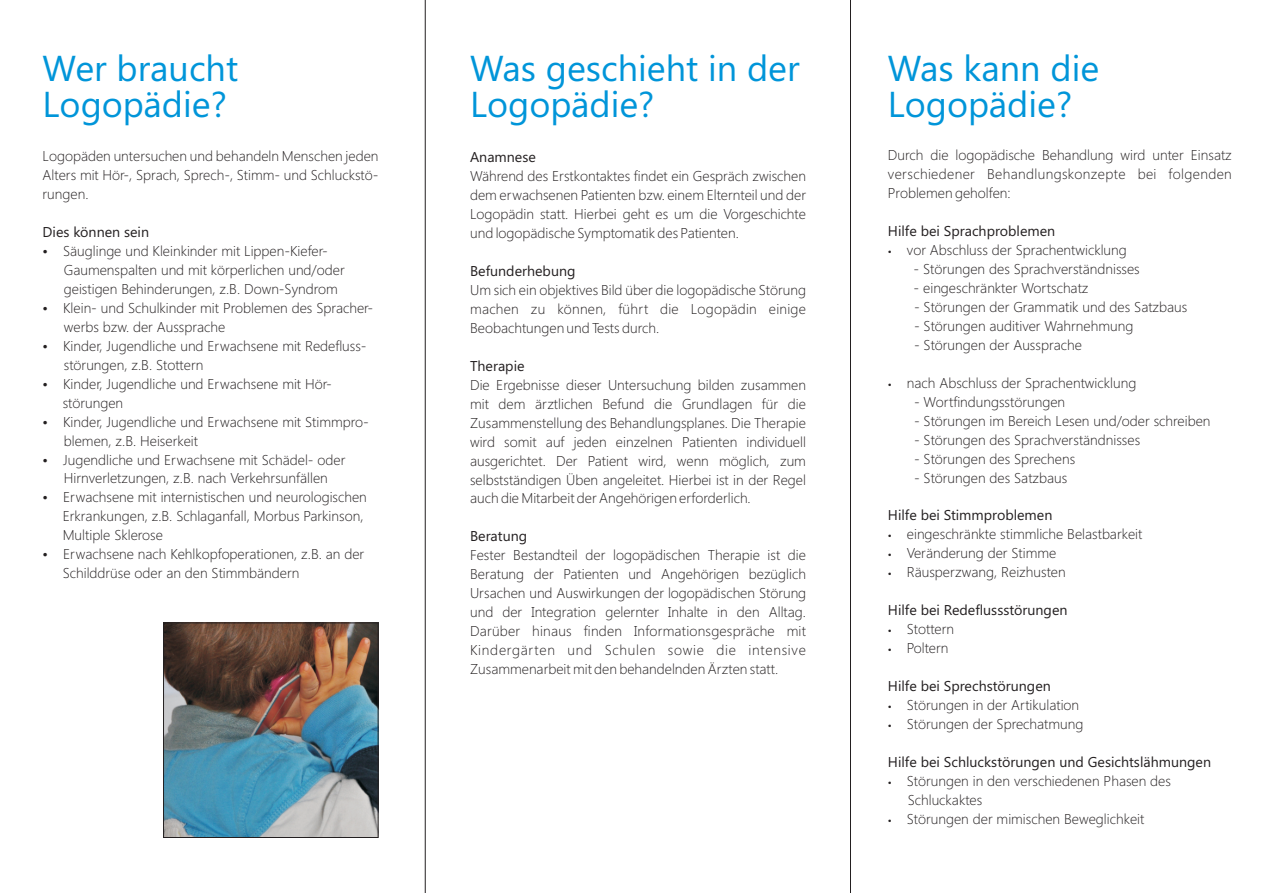
<style>
.page{position:relative;width:1263px;height:893px;background:#fff}
.page>*{position:absolute;margin:0;border:0;box-sizing:border-box;transform-origin:0 0}
.t1{font:36px/35.8px "Segoe UI";color:#0095d9}
.t2{font:300 14.25px/18.9px "Segoe UI";color:#231f20;text-align:justify}
.t3{font:14.25px "Segoe UI";color:#231f20}
</style>
<div class="page">
<hr style="left:425px;top:0;width:1px;height:893px;background:#231f20">
<hr style="left:850px;top:0;width:1px;height:893px;background:#231f20">
<img style="left:165px;top:624px;width:212px;height:212px">
<div style="left:163px;top:622px;width:216px;height:216px;border:1px solid #231f20"></div>
<h1 class="t1" style="left:43px;top:54px;width:197px">Wer braucht<br>Logopädie?</h1>
<p class="t2" style="left:43px;top:148px;width:337px">Logopäden untersuchen und behandeln Menschen jeden Alters mit Hör-, Sprach, Sprech-, Stimm- und Schluckstö&shy;rungen.</p>
<p class="t3" style="left:43px;top:227px;width:108px">Dies können sein</p>
<p class="t2" style="left:63px;top:243px;width:312px;text-align:left">Säuglinge und Kleinkinder mit Lippen-Kiefer-Gaumenspalten und mit körperlichen und/oder geistigen Behinderungen, z.B. Down-Syndrom Klein- und Schulkinder mit Problemen des Spracher&shy;werbs bzw. der Aussprache<br>Kinder, Jugendliche und Erwachsene mit Redefluss&shy;störungen, z.B. Stottern<br>Kinder, Jugendliche und Erwachsene mit Hör&shy;störungen<br>Kinder, Jugendliche und Erwachsene mit Stimmpro&shy;blemen, z.B. Heiserkeit<br>Jugendliche und Erwachsene mit Schädel- oder Hirnverletzungen, z.B. nach Verkehrsunfällen Erwachsene mit internistischen und neurologischen Erkrankungen, z.B. Schlaganfall, Morbus Parkinson, Multiple Sklerose<br>Erwachsene nach Kehlkopfoperationen, z.B. an der Schilddrüse oder an den Stimmbändern</p>
<h1 class="t1" style="left:470px;top:54px;width:331px">Was geschieht in der<br>Logopädie?</h1>
<p class="t3" style="left:470px;top:152px;width:67px">Anamnese</p>
<p class="t2" style="left:470px;top:168px;width:337px">Während des Erstkontaktes findet ein Gespräch zwischen dem erwachsenen Patienten bzw. einem Elternteil und der Logopädin statt. Hierbei geht es um die Vorgeschichte und logopädische Symptomatik des Patienten.</p>
<p class="t3" style="left:470px;top:266px;width:107px">Befunderhebung</p>
<p class="t2" style="left:470px;top:282px;width:337px">Um sich ein objektives Bild über die logopädische Störung machen zu können, führt die Logopädin einige Beobachtungen und Tests durch.</p>
<p class="t3" style="left:470px;top:360px;width:56px">Therapie</p>
<p class="t2" style="left:470px;top:377px;width:337px">Die Ergebnisse dieser Untersuchung bilden zusammen mit dem ärztlichen Befund die Grundlagen für die Zusammenstellung des Behandlungsplanes. Die Therapie wird somit auf jeden einzelnen Patienten individuell ausgerichtet. Der Patient wird, wenn möglich, zum selbstständigen Üben angeleitet. Hierbei ist in der Regel auch die Mitarbeit der Angehörigen erforderlich.</p>
<p class="t3" style="left:470px;top:531px;width:59px">Beratung</p>
<p class="t2" style="left:470px;top:547px;width:338px">Fester Bestandteil der logopädischen Therapie ist die Beratung der Patienten und Angehörigen bezüglich Ursachen und Auswirkungen der logopädischen Störung und der Integration gelernter Inhalte in den Alltag.<br>Darüber hinaus finden Informationsgespräche mit Kindergärten und Schulen sowie die intensive Zusammenarbeit mit den behandelnden Ärzten statt.</p>
<h1 class="t1" style="left:888px;top:54px;width:213px">Was kann die<br>Logopädie?</h1>
<p class="t2" style="left:888px;top:147px;width:345px">Durch die logopädische Behandlung wird unter Einsatz verschiedener Behandlungskonzepte bei folgenden Problemen geholfen:</p>
<p class="t3" style="left:888px;top:226px;width:169px">Hilfe bei Sprachproblemen</p>
<p class="t2" style="left:907px;top:242px;width:221px">vor Abschluss der Sprachentwicklung</p>
<p class="t2" style="left:914px;top:261px;width:228px">- Störungen des Sprachverständnisses</p>
<p class="t2" style="left:914px;top:280px;width:176px">- eingeschränkter Wortschatz</p>
<p class="t2" style="left:914px;top:299px;width:275px">- Störungen der Grammatik und des Satzbaus</p>
<p class="t2" style="left:914px;top:318px;width:221px">- Störungen auditiver Wahrnehmung</p>
<p class="t2" style="left:914px;top:337px;width:169px">- Störungen der Aussprache</p>
<p class="t2" style="left:907px;top:375px;width:231px">nach Abschluss der Sprachentwicklung</p>
<p class="t2" style="left:914px;top:394px;width:153px">- Wortfindungsstörungen</p>
<p class="t2" style="left:914px;top:413px;width:298px">- Störungen im Bereich Lesen und/oder schreiben</p>
<p class="t2" style="left:914px;top:431px;width:228px">- Störungen des Sprachverständnisses</p>
<p class="t2" style="left:914px;top:450px;width:163px">- Störungen des Sprechens</p>
<p class="t2" style="left:914px;top:469px;width:155px">- Störungen des Satzbaus</p>
<p class="t3" style="left:888px;top:510px;width:166px">Hilfe bei Stimmproblemen</p>
<p class="t2" style="left:907px;top:526px;width:237px;text-align:left">eingeschränkte stimmliche Belastbarkeit<br>Veränderung der Stimme<br>Räusperzwang, Reizhusten</p>
<p class="t3" style="left:888px;top:605px;width:181px">Hilfe bei Redeflussstörungen</p>
<p class="t2" style="left:907px;top:621px;width:49px">Stottern<br>Poltern</p>
<p class="t3" style="left:888px;top:681px;width:164px">Hilfe bei Sprechstörungen</p>
<p class="t2" style="left:907px;top:697px;width:178px">Störungen in der Artikulation<br>Störungen der Sprechatmung</p>
<p class="t3" style="left:888px;top:756px;width:325px">Hilfe bei Schluckstörungen und Gesichtslähmungen</p>
<p class="t2" style="left:907px;top:773px;width:266px;text-align:left">Störungen in den verschiedenen Phasen des<br>Schluckaktes<br>Störungen der mimischen Beweglichkeit</p>
</div>
